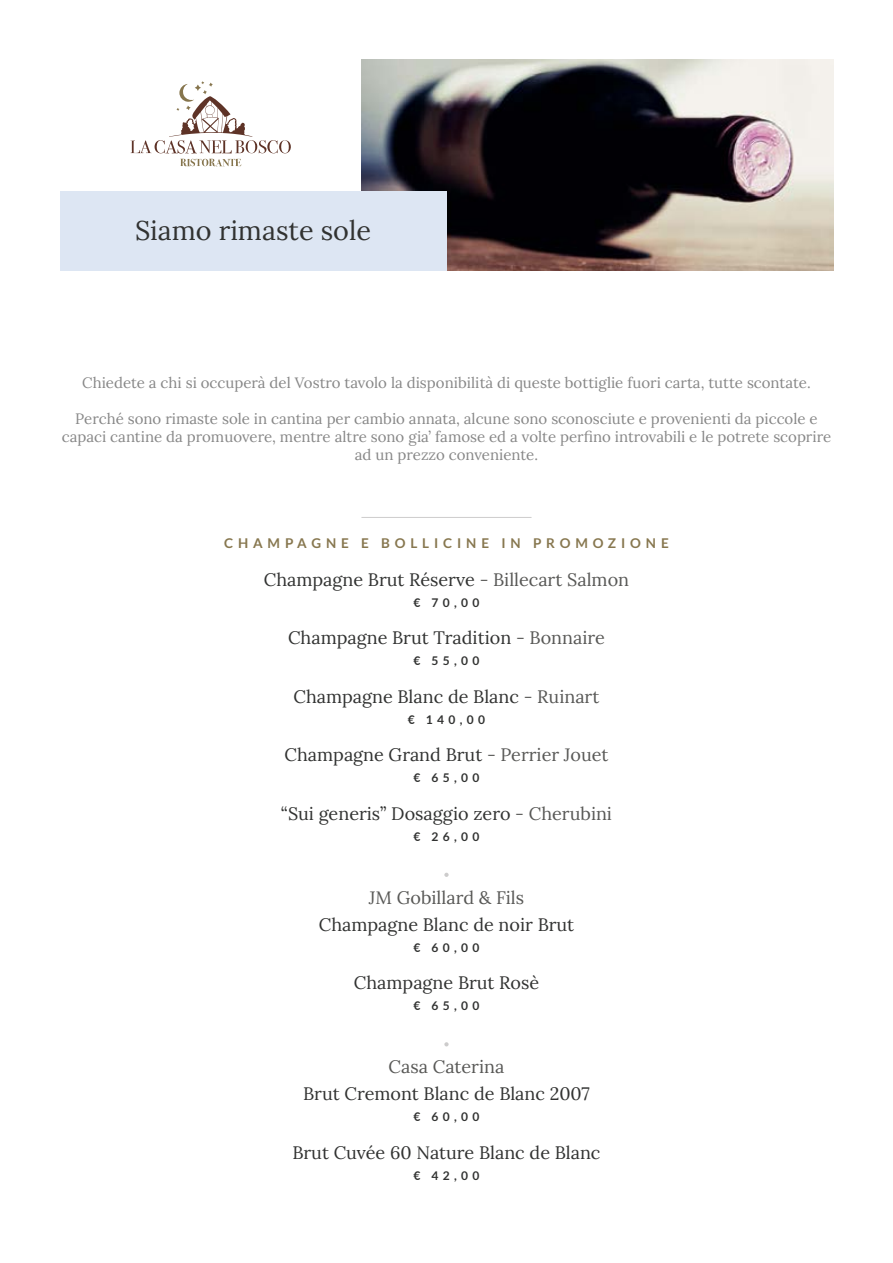
<style>
.page{position:relative;width:893px;height:1263px;background:#fff}
.page>*{position:absolute;margin:0;border:0;box-sizing:border-box;transform-origin:0 0}
.Paragrafo_Titolo{font:27px "Lora";color:#313231}
.t1{font:18px "Lora";color:#313231}
.t2{font:18px "Lora";color:#585856}
.t3{font:15px/18px "Lora";color:#878787;text-align:center}
.t4{font:700 13.5px "Lato";letter-spacing:.36em;color:#87774f}
.t5{font:700 12px "Lato";letter-spacing:.36em;color:#313231}
.s1{color:#585856}
</style>
<div class="page">
<img style="left:361px;top:60px;width:472px;height:211px">
<div style="left:60px;top:192px;width:386px;height:79px;background:#dde6f3"></div>
<hr style="left:361px;top:517px;width:170px;height:1px;background:#cdcccc">
<svg style="left:444px;top:873px;width:5px;height:4px"></svg>
<svg style="left:444px;top:1042px;width:5px;height:4px"></svg>
<svg style="left:130px;top:81px;width:161px;height:85px"></svg>
<p class="Paragrafo_Titolo" style="left:135px;top:210px;width:238px">Siamo rimaste sole</p>
<p class="t3" style="left:82px;top:373px;width:730px">Chiedete a chi si occuperà del Vostro tavolo la disponibilità di queste bottiglie fuori carta, tutte scontate.</p>
<p class="t3" style="left:62px;top:409px;width:771px">Perché sono rimaste sole in cantina per cambio annata, alcune sono sconosciute e provenienti da piccole e capaci cantine da promuovere, mentre altre sono gia’ famose ed a volte perfino introvabili e le potrete scoprire ad un prezzo conveniente.</p>
<p class="t4" style="left:224px;top:536px;width:446px">CHAMPAGNE E BOLLICINE IN PROMOZIONE</p>
<p class="t1" style="left:264px;top:566px;width:367px">Champagne Brut Réserve <span class="s1">- Billecart Salmon</span></p>
<p class="t5" style="left:414px;top:596px;width:67px">€ 70,00</p>
<p class="t1" style="left:288px;top:624px;width:318px">Champagne Brut Tradition <span class="s1">- Bonnaire</span></p>
<p class="t5" style="left:414px;top:654px;width:67px">€ 55,00</p>
<p class="t1" style="left:293px;top:683px;width:308px">Champagne Blanc de Blanc <span class="s1">- Ruinart</span></p>
<p class="t5" style="left:408px;top:713px;width:79px">€ 140,00</p>
<p class="t1" style="left:284px;top:741px;width:325px">Champagne Grand Brut <span class="s1">- Perrier Jouet</span></p>
<p class="t5" style="left:414px;top:771px;width:67px">€ 65,00</p>
<p class="t1" style="left:281px;top:800px;width:333px">“Sui generis” Dosaggio zero <span class="s1">- Cherubini</span></p>
<p class="t5" style="left:414px;top:830px;width:67px">€ 26,00</p>
<p class="t2" style="left:369px;top:884px;width:157px">JM Gobillard &amp; Fils</p>
<p class="t1" style="left:319px;top:911px;width:257px">Champagne Blanc de noir Brut</p>
<p class="t5" style="left:414px;top:941px;width:67px">€ 60,00</p>
<p class="t1" style="left:354px;top:969px;width:187px">Champagne Brut Rosè</p>
<p class="t5" style="left:414px;top:999px;width:67px">€ 65,00</p>
<p class="t2" style="left:389px;top:1053px;width:117px">Casa Caterina</p>
<p class="t1" style="left:303px;top:1080px;width:288px">Brut Cremont Blanc de Blanc 2007</p>
<p class="t5" style="left:414px;top:1110px;width:67px">€ 60,00</p>
<p class="t1" style="left:292px;top:1139px;width:310px">Brut Cuvée 60 Nature Blanc de Blanc</p>
<p class="t5" style="left:414px;top:1169px;width:67px">€ 42,00</p>
</div>
